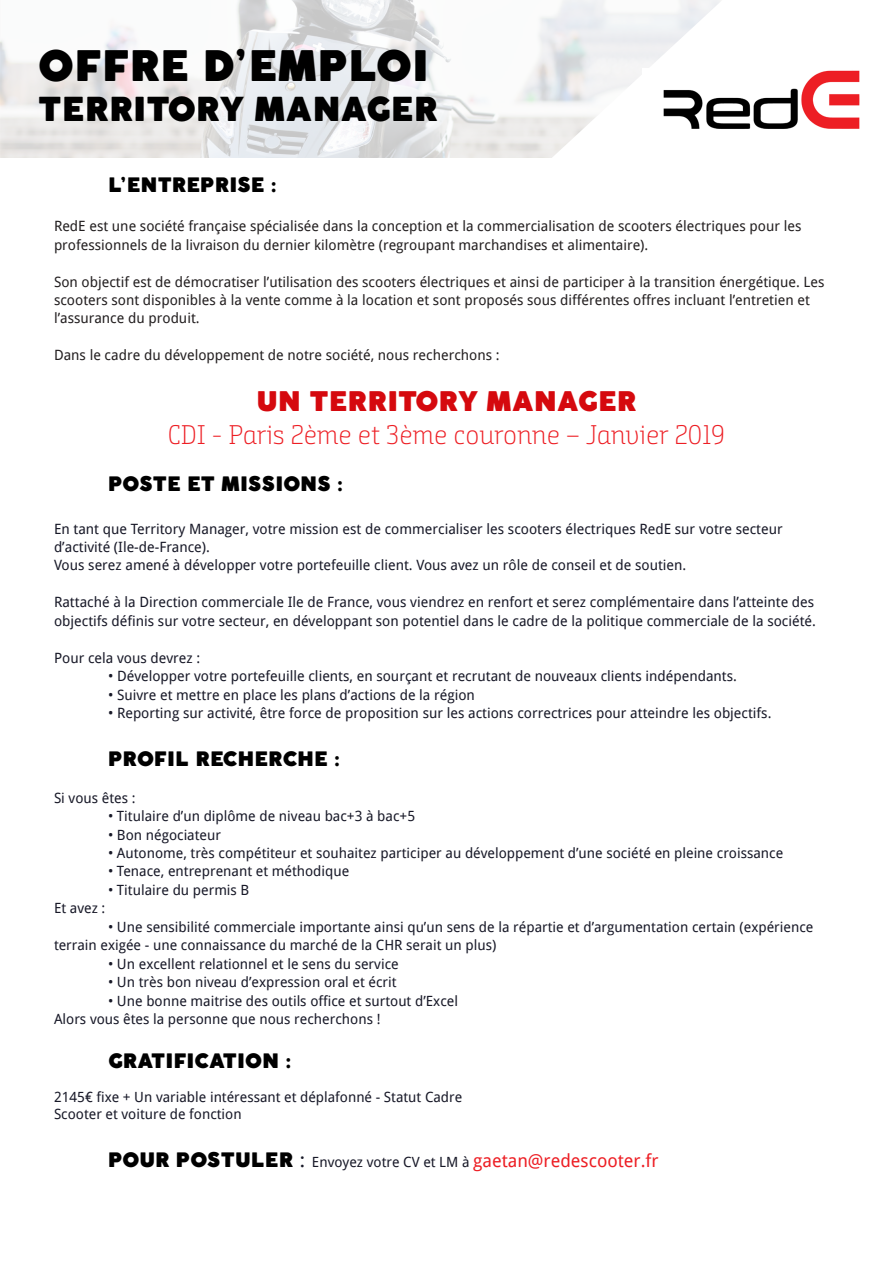
<style>
.page{position:relative;width:893px;height:1263px;background:#fff}
.page>*{position:absolute;margin:0;border:0;box-sizing:border-box;transform-origin:0 0}
.t1{font:900 42px "Coco Gothic";color:#000}
.t2{font:900 33px "Coco Gothic";color:#000}
.t3{font:27px "Bunday Slab Light Up";color:#ed1e24}
.t4{font:900 27px "Coco Gothic";color:#d5090e}
.t5{font:900 19.8px "Coco Gothic";color:#000}
.t6{font:18px "Droid Sans";color:#ed1e24}
.t7{font:14.25px "Droid Sans";color:#181928}
.t8{font:14.25px "Droid Sans";color:#231f20}
.t9{font:14.1px "Droid Sans";color:#181928}
.s1{font-family:"Coco Gothic";font-weight:900;font-size:19.8px;color:#000}
.s2{font-family:"Coco Gothic";font-size:21.45px;color:#181928}
.s3{font-size:14.1px;color:#181928}
</style>
<div class="page">
<img style="left:0;top:0;width:542px;height:157px">
<svg style="left:542px;top:0;width:179px;height:158px"></svg>
<img style="left:643px;top:69px;width:217px;height:70px">
<p class="t1" style="left:38px;top:36px;width:392px">OFFRE D’EMPLOI</p>
<p class="t2" style="left:38px;top:85px;width:401px">TERRITORY MANAGER</p>
<p class="t5" style="left:108px;top:171px;width:171px">L’ENTREPRISE :</p>
<p class="t8" style="left:54px;top:216px;width:749px">RedE est une société française spécialisée dans la conception et la commercialisation de scooters électriques pour les</p>
<p class="t8" style="left:54px;top:235px;width:596px">professionnels de la livraison du dernier kilomètre (regroupant marchandises et alimentaire).</p>
<p class="t8" style="left:54px;top:272px;width:772px">Son objectif est de démocratiser l’utilisation des scooters électriques et ainsi de participer à la transition énergétique. Les</p>
<p class="t8" style="left:54px;top:290px;width:757px">scooters sont disponibles à la vente comme à la location et sont proposés sous différentes offres incluant l’entretien et</p>
<p class="t8" style="left:54px;top:308px;width:147px">l’assurance du produit.</p>
<p class="t8" style="left:54px;top:345px;width:447px">Dans le cadre du développement de notre société, nous recherchons :</p>
<p class="t4" style="left:256px;top:382px;width:382px">UN TERRITORY MANAGER</p>
<p class="t3" style="left:168px;top:418px;width:559px">CDI - Paris 2ème et 3ème couronne – Janvier 2019</p>
<p class="t5" style="left:108px;top:470px;width:238px">POSTE ET MISSIONS :</p>
<p class="t7" style="left:54px;top:519px;width:730px">En tant que Territory Manager, votre mission est de commercialiser les scooters électriques RedE sur votre secteur</p>
<p class="t7" style="left:54px;top:537px;width:157px">d’activité (Ile-de-France).</p>
<p class="t7" style="left:54px;top:555px;width:634px">Vous serez amené à développer votre portefeuille client. Vous avez un rôle de conseil et de soutien.</p>
<p class="t7" style="left:54px;top:592px;width:762px">Rattaché à la Direction commerciale Ile de France, vous viendrez en renfort et serez complémentaire dans l’atteinte des</p>
<p class="t7" style="left:54px;top:611px;width:763px">objectifs définis sur votre secteur, en développant son potentiel dans le cadre de la politique commerciale de la société.</p>
<p class="t7" style="left:54px;top:648px;width:148px">Pour cela vous devrez :</p>
<p class="t7" style="left:108px;top:666px;width:630px">• Développer votre portefeuille clients, en sourçant et recrutant de nouveaux clients indépendants.</p>
<p class="t7" style="left:108px;top:685px;width:368px">• Suivre et mettre en place les plans d’actions de la région</p>
<p class="t7" style="left:108px;top:703px;width:665px">• Reporting sur activité, être force de proposition sur les actions correctrices pour atteindre les objectifs.</p>
<p class="t5" style="left:108px;top:744px;width:235px">PROFIL RECHERCHE :</p>
<p class="t9" style="left:54px;top:788px;width:83px">Si vous êtes :</p>
<p class="t9" style="left:108px;top:806px;width:309px">• Titulaire d’un diplôme de niveau bac+3 à bac+5</p>
<p class="t9" style="left:108px;top:825px;width:115px">• Bon négociateur</p>
<p class="t9" style="left:108px;top:843px;width:677px">• Autonome, très compétiteur et souhaitez participer au développement d’une société en pleine croissance</p>
<p class="t9" style="left:108px;top:862px;width:243px">• Tenace, entreprenant et méthodique</p>
<p class="t9" style="left:108px;top:880px;width:143px">• Titulaire du permis B</p>
<p class="t9" style="left:54px;top:899px;width:53px">Et avez :</p>
<p class="t9" style="left:108px;top:917px;width:707px">• Une sensibilité commerciale importante ainsi qu’un sens de la répartie et d’argumentation certain (expérience</p>
<p class="t9" style="left:54px;top:935px;width:444px">terrain exigée - une connaissance du marché de la CHR serait un plus)</p>
<p class="t9" style="left:108px;top:954px;width:292px">• Un excellent relationnel et le sens du service</p>
<p class="t9" style="left:108px;top:972px;width:290px">• Un très bon niveau d’expression oral et écrit</p>
<p class="t9" style="left:108px;top:991px;width:352px">• Une bonne maitrise des outils office et surtout d’Excel</p>
<p class="t9" style="left:54px;top:1009px;width:328px">Alors vous êtes la personne que nous recherchons !</p>
<p class="t5" style="left:108px;top:1047px;width:186px">GRATIFICATION :</p>
<p class="t9" style="left:54px;top:1087px;width:410px">2145€ fixe + Un variable intéressant et déplafonné - Statut Cadre</p>
<p class="t9" style="left:54px;top:1104px;width:189px">Scooter et voiture de fonction</p>
<p class="t6" style="left:108px;top:1148px;width:552px"><span class="s1">POUR POSTULER</span> <span class="s2">:</span> <span class="s3">Envoyez votre CV et LM à</span> gaetan@redescooter.fr</p>
</div>
